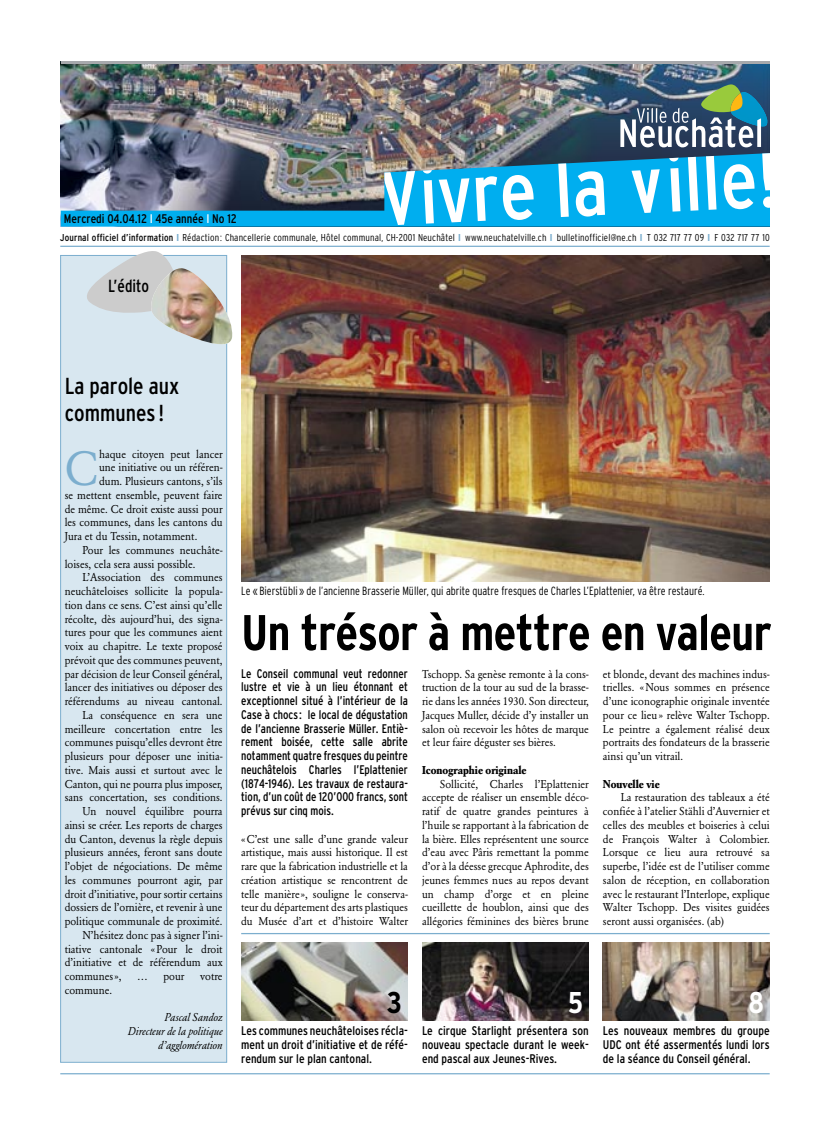
<style>
.page{position:relative;width:830px;height:1134px;background:#fff}
.page>*{position:absolute;margin:0;border:0;box-sizing:border-box;transform-origin:0 0}
.t1{font:700 condensed 50px "Interstate";letter-spacing:-.015em;color:#000}
.t2{font:47.38px "Garamond BE";color:#7caece;scale:.95 1}
.t3{font:700 condensed 30px "Interstate";color:#fff}
.t4{font:700 condensed 30px "Interstate";color:#000}
.t5{font:condensed 23.12px/27.5px "Interstate";color:#000}
.t6{font:condensed 17.5px "Interstate";color:#000;scale:.95 1}
.t7{font:condensed 12.5px/13.8px "Interstate";color:#000;text-align:justify;scale:.95 1}
.t8{font:condensed 12.5px/13.8px "Interstate";color:#000;text-align:justify}
.t9{font:300 condensed 11.88px "Interstate";color:#000;scale:.95 1}
.t10{font:11.25px/13.8px "Garamond BE";color:#000;text-align:justify;scale:.95 1}
.t11{font:italic 11.25px/13.8px "Garamond BE";color:#000;text-align:right;scale:.95 1}
.t12{font:700 11.25px "Garamond BE";color:#000;scale:.95 1}
.t13{font:300 condensed 10px "Interstate";letter-spacing:.015em;color:#000}
.s1{color:#fff}
.s2{font-weight:400}
.s3{font-weight:700;font-stretch:normal;color:#7caece}
</style>
<div class="page">
<img style="left:61px;top:63px;width:708px;height:90px">
<hr style="left:61px;top:61px;width:708px;height:2px;background:#a7a9ac">
<svg style="left:620px;top:84px;width:149px;height:63px;background:#5f7d88"></svg>
<img style="left:61px;top:153px;width:708px;height:74px">
<svg style="left:380px;top:166px;width:36px;height:59px"></svg>
<svg style="left:422px;top:164px;width:47px;height:60px"></svg>
<svg style="left:475px;top:175px;width:58px;height:46px"></svg>
<svg style="left:558px;top:157px;width:10px;height:60px"></svg>
<svg style="left:575px;top:171px;width:29px;height:46px"></svg>
<svg style="left:631px;top:169px;width:28px;height:44px"></svg>
<svg style="left:668px;top:153px;width:12px;height:59px"></svg>
<svg style="left:687px;top:153px;width:11px;height:58px"></svg>
<svg style="left:705px;top:153px;width:11px;height:57px"></svg>
<svg style="left:723px;top:164px;width:31px;height:45px"></svg>
<svg style="left:761px;top:153px;width:8px;height:55px"></svg>
<img style="left:241px;top:255px;width:528px;height:326px">
<hr style="left:60px;top:1073px;width:709px;height:1px;background:#7caece">
<hr style="left:60px;top:246px;width:709px;height:1px;background:#7caece">
<div style="left:61px;top:256px;width:165px;height:806px;background:#d8e7f0"></div>
<div style="left:60px;top:255px;width:167px;height:807px;border:1px solid #7caece"></div>
<svg style="left:75px;top:251px;width:153px;height:104px"></svg>
<img style="left:151px;top:268px;width:82px;height:76px">
<hr style="left:241px;top:933px;width:528px;height:1px;background:#7caece">
<img style="left:241px;top:943px;width:166px;height:77px">
<img style="left:422px;top:943px;width:166px;height:77px">
<img style="left:602px;top:943px;width:167px;height:77px">
<p class="t8" style="left:64px;top:213px;width:174px">Mercredi 04.04.12 <span class="s1">I</span> 45e année <span class="s1">I</span> No 12</p>
<p class="t13" style="left:60px;top:234px;width:710px"><span class="s2">Journal officiel d’information</span> <span class="s3">I</span> Rédaction: Chancellerie communale, Hôtel communal, CH-2001 Neuchâtel <span class="s3">I</span> www.neuchatelville.ch <span class="s3">I</span> bulletinofficiel@ne.ch <span class="s3">I</span> T 032 717 77 09 <span class="s3">I</span> F 032 717 77 10</p>
<h3 class="t6" style="left:108px;top:279px;width:44px">L’édito</h3>
<h3 class="t5" style="left:65px;top:374px;width:116px">La parole aux communes !</h3>
<h2 class="t2" style="left:65px;top:449px;width:37px">C</h2>
<p class="t10" style="left:99px;top:448px;width:131px">haque citoyen peut lancer</p>
<p class="t10" style="left:99px;top:461px;width:131px">une initiative ou un référen-</p>
<p class="t10" style="left:99px;top:475px;width:131px">dum. Plusieurs cantons, s’ils</p>
<p class="t10" style="left:65px;top:489px;width:168px">se mettent ensemble, peuvent faire</p>
<p class="t10" style="left:65px;top:503px;width:168px">de même. Ce droit existe aussi pour</p>
<p class="t10" style="left:65px;top:516px;width:168px">les communes, dans les cantons du</p>
<p class="t10" style="left:65px;top:530px;width:141px">Jura et du Tessin, notamment.</p>
<p class="t10" style="left:82px;top:544px;width:149px">Pour les communes neuchâte-</p>
<p class="t10" style="left:65px;top:558px;width:139px">loises, cela sera aussi possible.</p>
<p class="t10" style="left:82px;top:571px;width:149px">L’Association des communes</p>
<p class="t10" style="left:65px;top:585px;width:168px">neuchâteloises sollicite la popula-</p>
<p class="t10" style="left:65px;top:599px;width:167px">tion dans ce sens. C’est ainsi qu’elle</p>
<p class="t10" style="left:65px;top:613px;width:168px">récolte, dès aujourd’hui, des signa-</p>
<p class="t10" style="left:65px;top:626px;width:168px">tures pour que les communes aient</p>
<p class="t10" style="left:65px;top:640px;width:168px">voix au chapitre. Le texte proposé</p>
<p class="t10" style="left:65px;top:654px;width:168px">prévoit que des communes peuvent,</p>
<p class="t10" style="left:65px;top:668px;width:168px">par décision de leur Conseil général,</p>
<p class="t10" style="left:65px;top:681px;width:168px">lancer des initiatives ou déposer des</p>
<p class="t10" style="left:65px;top:695px;width:168px">référendums au niveau cantonal.</p>
<p class="t10" style="left:82px;top:709px;width:149px">La conséquence en sera une</p>
<p class="t10" style="left:65px;top:723px;width:168px">meilleure concertation entre les</p>
<p class="t10" style="left:65px;top:736px;width:168px">communes puisqu’elles devront être</p>
<p class="t10" style="left:65px;top:750px;width:168px">plusieurs pour déposer une initia-</p>
<p class="t10" style="left:65px;top:764px;width:168px">tive. Mais aussi et surtout avec le</p>
<p class="t10" style="left:65px;top:778px;width:168px">Canton, qui ne pourra plus imposer,</p>
<p class="t10" style="left:65px;top:791px;width:168px">sans concertation, ses conditions.</p>
<p class="t10" style="left:82px;top:805px;width:149px">Un nouvel équilibre pourra</p>
<p class="t10" style="left:65px;top:819px;width:168px">ainsi se créer. Les reports de charges</p>
<p class="t10" style="left:65px;top:833px;width:168px">du Canton, devenus la règle depuis</p>
<p class="t10" style="left:65px;top:846px;width:168px">plusieurs années, feront sans doute</p>
<p class="t10" style="left:65px;top:860px;width:168px">l’objet de négociations. De même</p>
<p class="t10" style="left:65px;top:874px;width:168px">les communes pourront agir, par</p>
<p class="t10" style="left:65px;top:888px;width:168px">droit d’initiative, pour sortir certains</p>
<p class="t10" style="left:65px;top:901px;width:168px">dossiers de l’ornière, et revenir à une</p>
<p class="t10" style="left:65px;top:915px;width:168px">politique communale de proximité.</p>
<p class="t10" style="left:82px;top:929px;width:149px">N’hésitez donc pas à signer l’ini-</p>
<p class="t10" style="left:65px;top:943px;width:168px">tiative cantonale «Pour le droit</p>
<p class="t10" style="left:65px;top:956px;width:168px">d’initiative et de référendum aux</p>
<p class="t10" style="left:65px;top:970px;width:61px">communes»,</p>
<p class="t10" style="left:137px;top:970px;width:13px">…</p>
<p class="t10" style="left:163px;top:970px;width:24px">pour</p>
<p class="t10" style="left:200px;top:970px;width:25px">votre</p>
<p class="t10" style="left:65px;top:984px;width:51px">commune.</p>
<p class="t11" style="left:128px;top:1011px;width:101px">Pascal Sandoz<br>Directeur de la politique d’agglomération</p>
<p class="t9" style="left:241px;top:586px;width:489px">Le « Bierstübli » de l’ancienne Brasserie Müller, qui abrite quatre fresques de Charles L’Eplattenier, va être restauré.</p>
<h1 class="t1" style="left:241px;top:614px;width:531px">Un trésor à mettre en valeur</h1>
<p class="t7" style="left:241px;top:667px;width:177px">Le Conseil communal veut redonner lustre et vie à un lieu étonnant et exceptionnel situé à l’intérieur de la Case à chocs: le local de dégustation de l’ancienne Brasserie Müller. Entiè&shy;rement boisée, cette salle abrite notamment quatre fresques du peintre neuchâtelois Charles l’Eplattenier (1874-1946). Les travaux de restaura&shy;tion, d’un coût de 120’000 francs, sont prévus sur cinq mois.</p>
<p class="t10" style="left:241px;top:833px;width:177px">«C’est une salle d’une grande valeur artistique, mais aussi historique. Il est rare que la fabrication industrielle et la création artistique se rencontrent de telle manière», souligne le conserva&shy;teur du département des arts plastiques du Musée d’art et d’histoire Walter</p>
<p class="t10" style="left:422px;top:668px;width:177px">Tschopp. Sa genèse remonte à la cons&shy;truction de la tour au sud de la brasse&shy;rie dans les années 1930. Son directeur, Jacques Muller, décide d’y installer un salon où recevoir les hôtes de marque et leur faire déguster ses bières.</p>
<p class="t12" style="left:422px;top:765px;width:111px">Iconographie originale</p>
<p class="t10" style="left:422px;top:778px;width:177px;text-indent:18px">Sollicité, Charles l’Eplattenier accepte de réaliser un ensemble déco&shy;ratif de quatre grandes peintures à l’huile se rapportant à la fabrication de la bière. Elles représentent une source d’eau avec Pâris remettant la pomme d’or à la déesse grecque Aphrodite, des jeunes femmes nues au repos devant un champ d’orge et en pleine cueillette de houblon, ainsi que des allégories féminines des bières brune</p>
<p class="t10" style="left:602px;top:668px;width:177px">et blonde, devant des machines indus&shy;trielles. «Nous sommes en présence d’une iconographie originale inventée pour ce lieu» relève Walter Tschopp.<br>Le peintre a également réalisé deux portraits des fondateurs de la brasserie ainsi qu’un vitrail.</p>
<p class="t12" style="left:602px;top:779px;width:61px">Nouvelle vie</p>
<p class="t10" style="left:602px;top:791px;width:177px;text-indent:18px">La restauration des tableaux a été confiée à l’atelier Stähli d’Auvernier et celles des meubles et boiseries à celui de François Walter à Colombier.<br>Lorsque ce lieu aura retrouvé sa superbe, l’idée est de l’utiliser comme salon de réception, en collaboration avec le restaurant l’Interlope, explique Walter Tschopp. Des visites guidées seront aussi organisées. (ab)</p>
<h3 class="t4" style="left:387px;top:991px;width:17px">3</h3>
<h3 class="t3" style="left:568px;top:991px;width:16px">5</h3>
<h3 class="t3" style="left:748px;top:991px;width:17px">8</h3>
<p class="t8" style="left:241px;top:1025px;width:168px">Les communes neuchâteloises récla&shy;ment un droit d’initiative et de réfé&shy;rendum sur le plan cantonal.</p>
<p class="t8" style="left:422px;top:1025px;width:168px">Le cirque Starlight présentera son nouveau spectacle durant le week&shy;end pascal aux Jeunes-Rives.</p>
<p class="t8" style="left:602px;top:1025px;width:168px">Les nouveaux membres du groupe UDC ont été assermentés lundi lors de la séance du Conseil général.</p>
</div>
